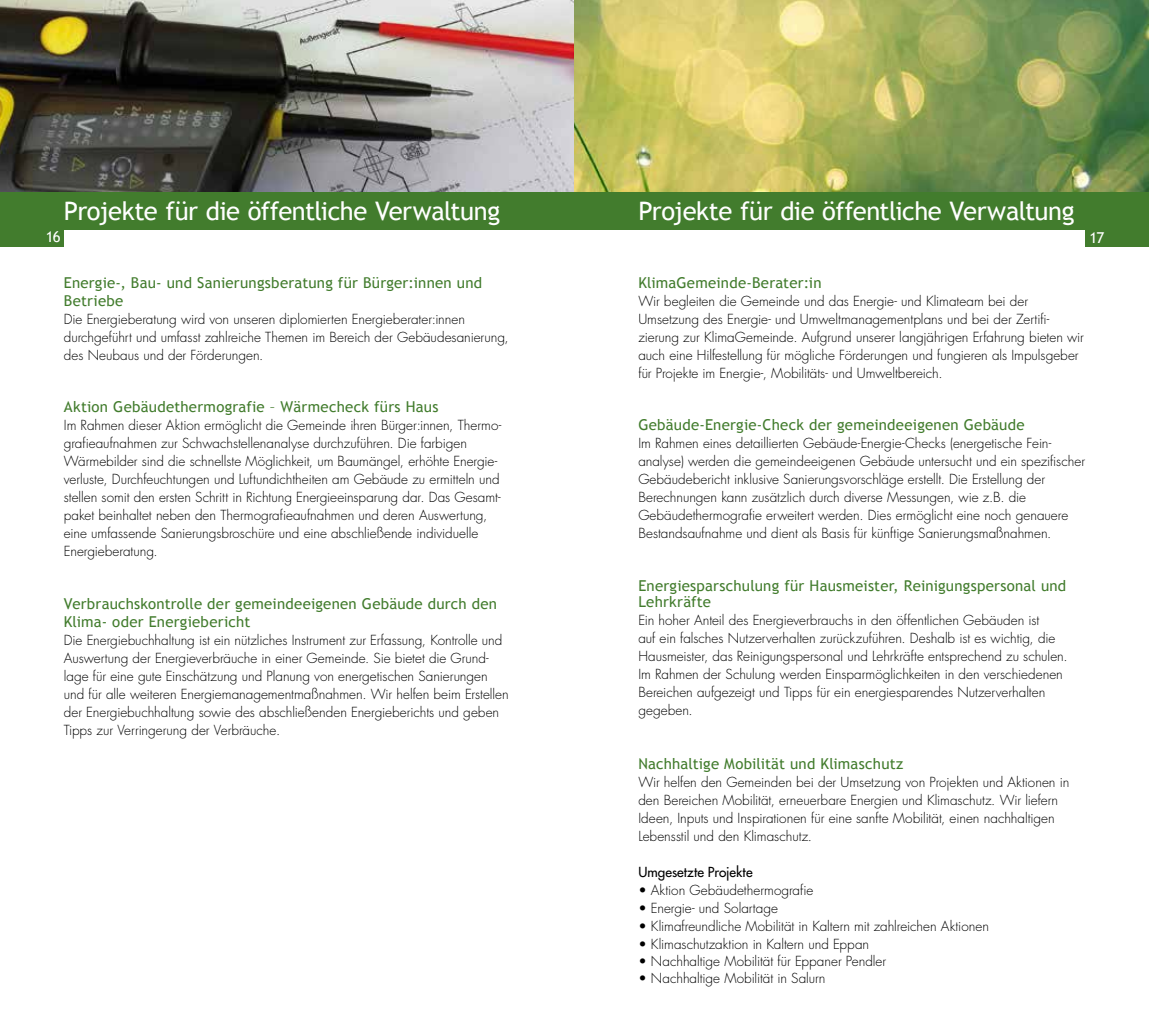
<style>
.page{position:relative;width:1149px;height:1021px;background:#fff}
.page>*{position:absolute;margin:0;border:0;box-sizing:border-box;transform-origin:0 0}
.t1{font:25.5px "Trebuchet MS";letter-spacing:-.02em;color:#fff}
.t2{font:15px/18px "Trebuchet MS";letter-spacing:.015em;color:#427c2d}
.t3{font:15px "Trebuchet MS";color:#fff}
.t4{font:300 13.5px/18px "Futura";letter-spacing:-.005em;color:#000}
.t5{font:13.5px "Futura";letter-spacing:.005em;color:#000}
</style>
<div class="page">
<div style="left:1084px;top:230px;width:64px;height:17px;background:#427c2d"></div>
<div style="left:0;top:191px;width:1148px;height:39px;background:#427c2d"></div>
<div style="left:0;top:230px;width:64px;height:17px;background:#427c2d"></div>
<img style="left:0;top:0;width:1148px;height:191px">
<h1 class="t1" style="left:64px;top:196px;width:437px">Projekte für die öffentliche Verwaltung</h1>
<h1 class="t1" style="left:638px;top:196px;width:437px">Projekte für die öffentliche Verwaltung</h1>
<p class="t3" style="left:46px;top:228px;width:16px">16</p>
<p class="t3" style="left:1089px;top:229px;width:16px">17</p>
<p class="t2" style="left:64px;top:273px;width:420px">Energie-, Bau- und Sanierungsberatung für Bürger:innen und<br>Betriebe</p>
<p class="t4" style="left:64px;top:310px;width:446px">Die Energieberatung wird von unseren diplomierten Energieberater:innen durchgeführt und umfasst zahlreiche Themen im Bereich der Gebäudesanierung, des Neubaus und der Förderungen.</p>
<p class="t2" style="left:64px;top:398px;width:376px">Aktion Gebäudethermografie – Wärmecheck fürs Haus</p>
<p class="t4" style="left:64px;top:416px;width:439px">Im Rahmen dieser Aktion ermöglicht die Gemeinde ihren Bürger:innen, Thermo&shy;grafieaufnahmen zur Schwachstellenanalyse durchzuführen. Die farbigen Wärmebilder sind die schnellste Möglichkeit, um Baumängel, erhöhte Energie&shy;verluste, Durchfeuchtungen und Luftundichtheiten am Gebäude zu ermitteln und stellen somit den ersten Schritt in Richtung Energieeinsparung dar. Das Gesamt&shy;paket beinhaltet neben den Thermografieaufnahmen und deren Auswertung, eine umfassende Sanierungsbroschüre und eine abschließende individuelle Energieberatung.</p>
<p class="t2" style="left:64px;top:594px;width:434px">Verbrauchskontrolle der gemeindeeigenen Gebäude durch den<br>Klima- oder Energiebericht</p>
<p class="t4" style="left:64px;top:631px;width:446px">Die Energiebuchhaltung ist ein nützliches Instrument zur Erfassung, Kontrolle und Auswertung der Energieverbräuche in einer Gemeinde. Sie bietet die Grund&shy;lage für eine gute Einschätzung und Planung von energetischen Sanierungen und für alle weiteren Energiemanagementmaßnahmen. Wir helfen beim Erstellen der Energiebuchhaltung sowie des abschließenden Energieberichts und geben Tipps zur Verringerung der Verbräuche.</p>
<p class="t2" style="left:638px;top:273px;width:185px">KlimaGemeinde-Berater:in</p>
<p class="t4" style="left:638px;top:292px;width:447px">Wir begleiten die Gemeinde und das Energie- und Klimateam bei der Umsetzung des Energie- und Umweltmanagementplans und bei der Zertifi&shy;zierung zur KlimaGemeinde. Aufgrund unserer langjährigen Erfahrung bieten wir auch eine Hilfestellung für mögliche Förderungen und fungieren als Impulsgeber für Projekte im Energie-, Mobilitäts- und Umweltbereich.</p>
<p class="t2" style="left:638px;top:416px;width:388px">Gebäude-Energie-Check der gemeindeeigenen Gebäude</p>
<p class="t4" style="left:638px;top:434px;width:448px">Im Rahmen eines detaillierten Gebäude-Energie-Checks (energetische Fein&shy;analyse) werden die gemeindeeigenen Gebäude untersucht und ein spezifischer Gebäudebericht inklusive Sanierungsvorschläge erstellt. Die Erstellung der Berechnungen kann zusätzlich durch diverse Messungen, wie z.B. die Gebäudethermografie erweitert werden. Dies ermöglicht eine noch genauere Bestandsaufnahme und dient als Basis für künftige Sanierungsmaßnahmen.</p>
<p class="t2" style="left:638px;top:577px;width:429px;line-height:16.5px">Energiesparschulung für Hausmeister, Reinigungspersonal und<br>Lehrkräfte</p>
<p class="t4" style="left:638px;top:611px;width:430px">Ein hoher Anteil des Energieverbrauchs in den öffentlichen Gebäuden ist<br>auf ein falsches Nutzerverhalten zurückzuführen. Deshalb ist es wichtig, die Hausmeister, das Reinigungspersonal und Lehrkräfte entsprechend zu schulen.<br>Im Rahmen der Schulung werden Einsparmöglichkeiten in den verschiedenen Bereichen aufgezeigt und Tipps für ein energiesparendes Nutzerverhalten gegeben.</p>
<p class="t2" style="left:638px;top:755px;width:266px">Nachhaltige Mobilität und Klimaschutz</p>
<p class="t4" style="left:638px;top:773px;width:432px">Wir helfen den Gemeinden bei der Umsetzung von Projekten und Aktionen in den Bereichen Mobilität, erneuerbare Energien und Klimaschutz. Wir liefern Ideen, Inputs und Inspirationen für eine sanfte Mobilität, einen nachhaltigen Lebensstil und den Klimaschutz.</p>
<p class="t5" style="left:638px;top:863px;width:116px">Umgesetzte Projekte</p>
<p class="t4" style="left:638px;top:881px;width:176px">• Aktion Gebäudethermografie</p>
<p class="t4" style="left:638px;top:899px;width:141px">• Energie- und Solartage</p>
<p class="t4" style="left:638px;top:917px;width:352px">• Klimafreundliche Mobilität in Kaltern mit zahlreichen Aktionen</p>
<p class="t4" style="left:638px;top:935px;width:232px">• Klimaschutzaktion in Kaltern und Eppan</p>
<p class="t4" style="left:638px;top:952px;width:249px">• Nachhaltige Mobilität für Eppaner Pendler</p>
<p class="t4" style="left:638px;top:969px;width:189px">• Nachhaltige Mobilität in Salurn</p>
</div>
